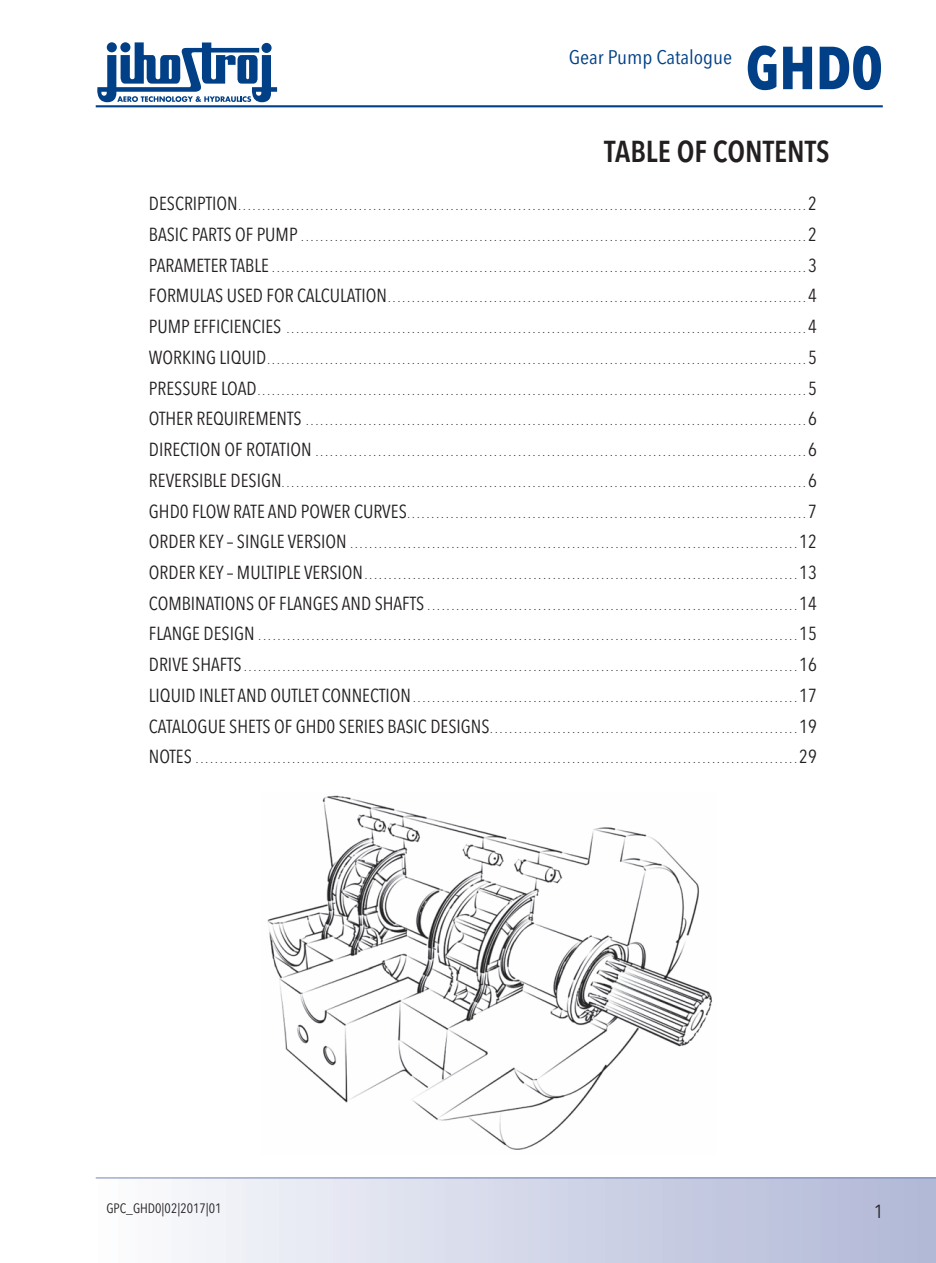
<style>
.page{position:relative;width:936px;height:1263px;background:#fff}
.page>*{position:absolute;margin:0;border:0;box-sizing:border-box;transform-origin:0 0}
.t1{font:700 60px "Avenir Next Condensed";color:#014086}
.t2{font:600 30px "Avenir Next Condensed";color:#231f20}
.t3{font:19.5px "Avenir Next Condensed";color:#014086;scale:1.1 1}
.t4{font:18.75px "Avenir Next Condensed";color:#231f20}
.t5{font:13.5px "Avenir Next Condensed";color:#231f20}
.t6{font:12px "Avenir Next Condensed";color:#231f20}
.s1{font-size:18.75px}
</style>
<div class="page">
<hr style="left:96px;top:105px;width:786px;height:2px;background:#014086">
<svg style="left:97px;top:43px;width:180px;height:59px"></svg>
<div style="left:96px;top:1178px;width:839px;height:85px;background:linear-gradient(to right,#fcfcfe,#afb7d6)"></div>
<hr style="left:96px;top:1177px;width:839px;height:1px;background:#7585b5">
<img style="left:267px;top:795px;width:445px;height:355px">
<h3 class="t3" style="left:568px;top:40px;width:150px">Gear Pump Catalogue</h3>
<h1 class="t1" style="left:745px;top:31px;width:139px">GHD0</h1>
<h2 class="t2" style="left:604px;top:125px;width:227px">TABLE OF CONTENTS</h2>
<p class="t6" style="left:149px;top:196px;width:669px"><span class="s1">DESCRIPTION</span>. . . . . . . . . . . . . . . . . . . . . . . . . . . . . . . . . . . . . . . . . . . . . . . . . . . . . . . . . . . . . . . . . . . . . . . . . . . . . . . . . . . . . . . . . . . . . . . . . . . . . . . . . . . . . . . . . . . . . . <span class="s1">2</span></p>
<p class="t6" style="left:149px;top:226px;width:669px"><span class="s1">BASIC PARTS OF PUMP</span> . . . . . . . . . . . . . . . . . . . . . . . . . . . . . . . . . . . . . . . . . . . . . . . . . . . . . . . . . . . . . . . . . . . . . . . . . . . . . . . . . . . . . . . . . . . . . . . . . . . . . . . . . <span class="s1">2</span></p>
<p class="t6" style="left:149px;top:257px;width:669px"><span class="s1">PARAMETER TABLE</span> . . . . . . . . . . . . . . . . . . . . . . . . . . . . . . . . . . . . . . . . . . . . . . . . . . . . . . . . . . . . . . . . . . . . . . . . . . . . . . . . . . . . . . . . . . . . . . . . . . . . . . . . . . . . . . . <span class="s1">3</span></p>
<p class="t6" style="left:149px;top:288px;width:669px"><span class="s1">FORMULAS USED FOR CALCULATION</span>. . . . . . . . . . . . . . . . . . . . . . . . . . . . . . . . . . . . . . . . . . . . . . . . . . . . . . . . . . . . . . . . . . . . . . . . . . . . . . . . . . . . . . . <span class="s1">4</span></p>
<p class="t6" style="left:149px;top:319px;width:669px"><span class="s1">PUMP EFFICIENCIES</span> . . . . . . . . . . . . . . . . . . . . . . . . . . . . . . . . . . . . . . . . . . . . . . . . . . . . . . . . . . . . . . . . . . . . . . . . . . . . . . . . . . . . . . . . . . . . . . . . . . . . . . . . . . . . <span class="s1">4</span></p>
<p class="t6" style="left:149px;top:349px;width:669px"><span class="s1">WORKING LIQUID</span>. . . . . . . . . . . . . . . . . . . . . . . . . . . . . . . . . . . . . . . . . . . . . . . . . . . . . . . . . . . . . . . . . . . . . . . . . . . . . . . . . . . . . . . . . . . . . . . . . . . . . . . . . . . . . . . . <span class="s1">5</span></p>
<p class="t6" style="left:149px;top:380px;width:669px"><span class="s1">PRESSURE LOAD</span>. . . . . . . . . . . . . . . . . . . . . . . . . . . . . . . . . . . . . . . . . . . . . . . . . . . . . . . . . . . . . . . . . . . . . . . . . . . . . . . . . . . . . . . . . . . . . . . . . . . . . . . . . . . . . . . . . . <span class="s1">5</span></p>
<p class="t6" style="left:149px;top:411px;width:669px"><span class="s1">OTHER REQUIREMENTS</span> . . . . . . . . . . . . . . . . . . . . . . . . . . . . . . . . . . . . . . . . . . . . . . . . . . . . . . . . . . . . . . . . . . . . . . . . . . . . . . . . . . . . . . . . . . . . . . . . . . . . . . . . <span class="s1">6</span></p>
<p class="t6" style="left:149px;top:442px;width:669px"><span class="s1">DIRECTION OF ROTATION</span> . . . . . . . . . . . . . . . . . . . . . . . . . . . . . . . . . . . . . . . . . . . . . . . . . . . . . . . . . . . . . . . . . . . . . . . . . . . . . . . . . . . . . . . . . . . . . . . . . . . . . . <span class="s1">6</span></p>
<p class="t6" style="left:149px;top:472px;width:669px"><span class="s1">REVERSIBLE DESIGN</span>. . . . . . . . . . . . . . . . . . . . . . . . . . . . . . . . . . . . . . . . . . . . . . . . . . . . . . . . . . . . . . . . . . . . . . . . . . . . . . . . . . . . . . . . . . . . . . . . . . . . . . . . . . . . . <span class="s1">6</span></p>
<p class="t6" style="left:149px;top:503px;width:669px"><span class="s1">GHD0 FLOW RATE AND POWER CURVES</span>. . . . . . . . . . . . . . . . . . . . . . . . . . . . . . . . . . . . . . . . . . . . . . . . . . . . . . . . . . . . . . . . . . . . . . . . . . . . . . . . . . . <span class="s1">7</span></p>
<p class="t6" style="left:149px;top:534px;width:669px"><span class="s1">ORDER KEY – SINGLE VERSION</span> . . . . . . . . . . . . . . . . . . . . . . . . . . . . . . . . . . . . . . . . . . . . . . . . . . . . . . . . . . . . . . . . . . . . . . . . . . . . . . . . . . . . . . . . . . . . . <span class="s1">12</span></p>
<p class="t6" style="left:149px;top:564px;width:669px"><span class="s1">ORDER KEY – MULTIPLE VERSION</span>. . . . . . . . . . . . . . . . . . . . . . . . . . . . . . . . . . . . . . . . . . . . . . . . . . . . . . . . . . . . . . . . . . . . . . . . . . . . . . . . . . . . . . . . . . <span class="s1">13</span></p>
<p class="t6" style="left:149px;top:595px;width:669px"><span class="s1">COMBINATIONS OF FLANGES AND SHAFTS</span> . . . . . . . . . . . . . . . . . . . . . . . . . . . . . . . . . . . . . . . . . . . . . . . . . . . . . . . . . . . . . . . . . . . . . . . . . . . . . <span class="s1">14</span></p>
<p class="t6" style="left:149px;top:626px;width:669px"><span class="s1">FLANGE DESIGN</span> . . . . . . . . . . . . . . . . . . . . . . . . . . . . . . . . . . . . . . . . . . . . . . . . . . . . . . . . . . . . . . . . . . . . . . . . . . . . . . . . . . . . . . . . . . . . . . . . . . . . . . . . . . . . . . . . <span class="s1">15</span></p>
<p class="t6" style="left:149px;top:657px;width:669px"><span class="s1">DRIVE SHAFTS</span> . . . . . . . . . . . . . . . . . . . . . . . . . . . . . . . . . . . . . . . . . . . . . . . . . . . . . . . . . . . . . . . . . . . . . . . . . . . . . . . . . . . . . . . . . . . . . . . . . . . . . . . . . . . . . . . . . . . <span class="s1">16</span></p>
<p class="t6" style="left:149px;top:687px;width:669px"><span class="s1">LIQUID INLET AND OUTLET CONNECTION</span> . . . . . . . . . . . . . . . . . . . . . . . . . . . . . . . . . . . . . . . . . . . . . . . . . . . . . . . . . . . . . . . . . . . . . . . . . . . . . . . . <span class="s1">17</span></p>
<p class="t6" style="left:149px;top:718px;width:669px"><span class="s1">CATALOGUE SHETS OF GHD0 SERIES BASIC DESIGNS</span>. . . . . . . . . . . . . . . . . . . . . . . . . . . . . . . . . . . . . . . . . . . . . . . . . . . . . . . . . . . . . . . . <span class="s1">19</span></p>
<p class="t6" style="left:149px;top:749px;width:669px"><span class="s1">NOTES</span> . . . . . . . . . . . . . . . . . . . . . . . . . . . . . . . . . . . . . . . . . . . . . . . . . . . . . . . . . . . . . . . . . . . . . . . . . . . . . . . . . . . . . . . . . . . . . . . . . . . . . . . . . . . . . . . . . . . . . . . . . . . . . <span class="s1">29</span></p>
<p class="t5" style="left:106px;top:1196px;width:117px">GPC_GHD0|02|2017|01</p>
<h3 class="t4" style="left:873px;top:1195px;width:10px">1</h3>
</div>
